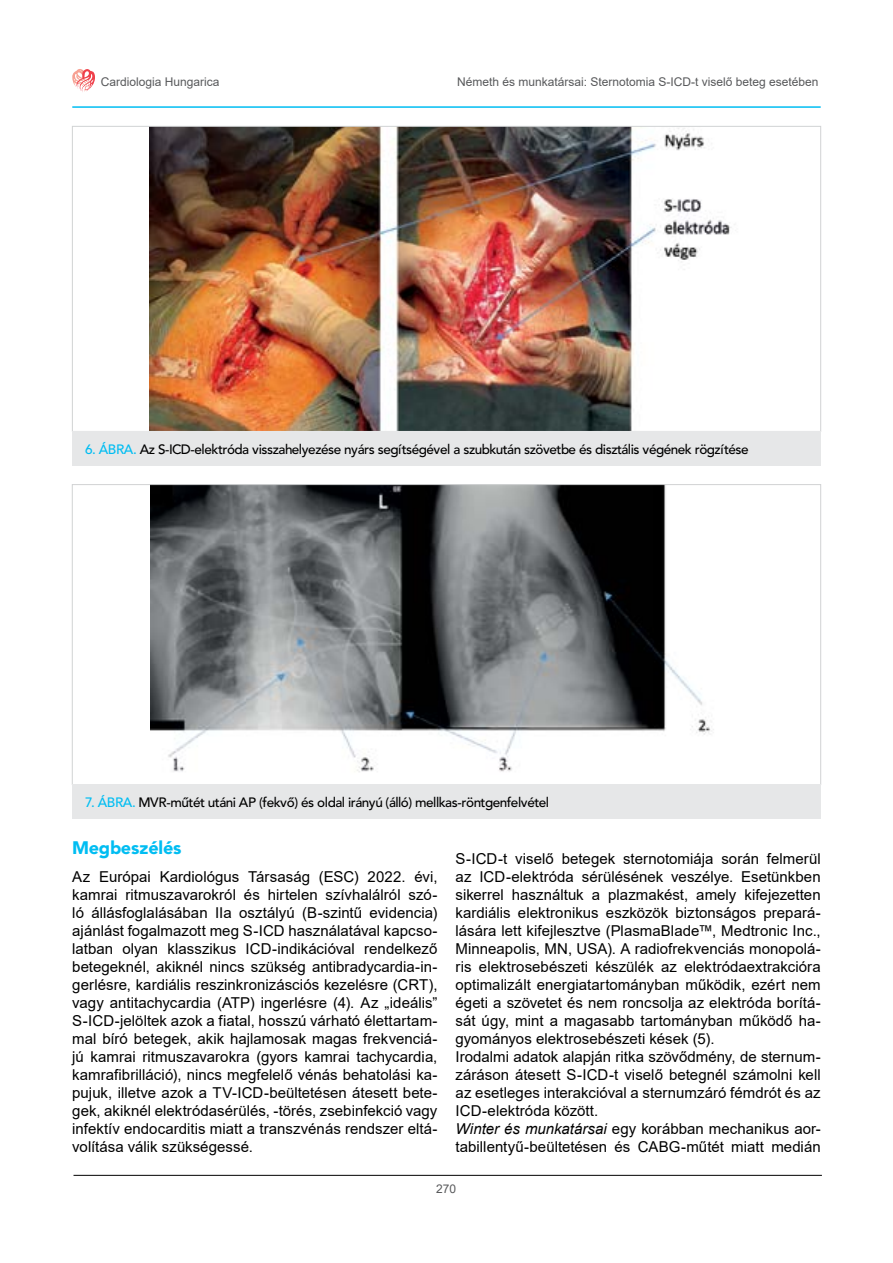
<style>
.page{position:relative;width:893px;height:1263px;background:#fff}
.page>*{position:absolute;margin:0;border:0;box-sizing:border-box;transform-origin:0 0}
.t1{font:18px "Avenir Blk PFL";color:#00bdf2}
.t2{font:15px/18px "Arial";letter-spacing:.005em;color:#000;text-align:justify}
.t3{font:13.5px "Avenir Md PFL";color:#000}
.t4{font:12px "Arial";color:#58595b}
.s1{color:#00bdf2}
.s2{font-style:italic}
</style>
<div class="page">
<hr style="left:74px;top:1175px;width:748px;height:1px;background:#000">
<svg style="left:72px;top:69px;width:23px;height:23px"></svg>
<hr style="left:72px;top:106px;width:749px;height:2px;background:#00bdf2">
<img style="left:150px;top:128px;width:585px;height:302px">
<img style="left:151px;top:486px;width:563px;height:286px">
<div style="left:72px;top:432px;width:749px;height:34px;background:#e6e7e8"></div>
<div style="left:72px;top:784px;width:749px;height:35px;background:#e6e7e8"></div>
<p class="t4" style="left:101px;top:74px;width:120px">Cardiologia Hungarica</p>
<p class="t4" style="left:457px;top:74px;width:363px">Németh és munkatársai: Sternotomia S-ICD-t viselő beteg esetében</p>
<p class="t3" style="left:85px;top:441px;width:664px"><span class="s1">6. ÁBRA.</span> Az S-ICD-elektróda visszahelyezése nyárs segítségével a szubkután szövetbe és disztális végének rögzítése</p>
<p class="t3" style="left:85px;top:794px;width:465px"><span class="s1">7. ÁBRA.</span> MVR-műtét utáni AP (fekvő) és oldal irányú (álló) mellkas-röntgenfelvétel</p>
<p class="t1" style="left:72px;top:837px;width:111px">Megbeszélés</p>
<p class="t2" style="left:72px;top:868px;width:367px">Az Európai Kardiológus Társaság (ESC) 2022. évi, kamrai ritmuszavarokról és hirtelen szívhalálról szó&shy;ló állásfoglalásában IIa osztályú (B-szintű evidencia) ajánlást fogalmazott meg S-ICD használatával kapcso&shy;latban olyan klasszikus ICD-indikációval rendelkező betegeknél, akiknél nincs szükség antibradycardia-in&shy;gerlésre, kardiális reszinkronizásciós kezelésre (CRT), vagy antitachycardia (ATP) ingerlésre (4). Az „ideális” S-ICD-jelöltek azok a fiatal, hosszú várható élettartam&shy;mal bíró betegek, akik hajlamosak magas frekvenciá&shy;jú kamrai ritmuszavarokra (gyors kamrai tachycardia, kamrafibrilláció), nincs megfelelő vénás behatolási ka&shy;pujuk, illetve azok a TV-ICD-beültetésen átesett bete&shy;gek, akiknél elektródasérülés, -törés, zsebinfekció vagy infektív endocarditis miatt a transzvénás rendszer eltá&shy;volítása válik szükségessé.</p>
<p class="t2" style="left:455px;top:850px;width:367px;text-align:left">S-ICD-t viselő betegek sternotomiája során felmerül az ICD-elektróda sérülésének veszélye. Esetünkben sikerrel használtuk a plazmakést, amely kifejezetten kardiális elektronikus eszközök biztonságos prepará&shy;lására lett kifejlesztve (PlasmaBlade™, Medtronic Inc., Minneapolis, MN, USA). A radiofrekvenciás monopolá&shy;ris elektrosebészeti készülék az elektródaextrakcióra optimalizált energiatartományban működik, ezért nem égeti a szövetet és nem roncsolja az elektróda borítá&shy;sát úgy, mint a magasabb tartományban működő ha&shy;gyományos elektrosebészeti kések (5).<br>Irodalmi adatok alapján ritka szövődmény, de sternum&shy;záráson átesett S-ICD-t viselő betegnél számolni kell az esetleges interakcióval a sternumzáró fémdrót és az ICD-elektróda között.<br><span class="s2">Winter és munkatársai</span> egy korábban mechanikus aor&shy;tabillentyű-beültetésen és CABG-műtét miatt medián</p>
<p class="t4" style="left:436px;top:1180px;width:22px">270</p>
</div>
